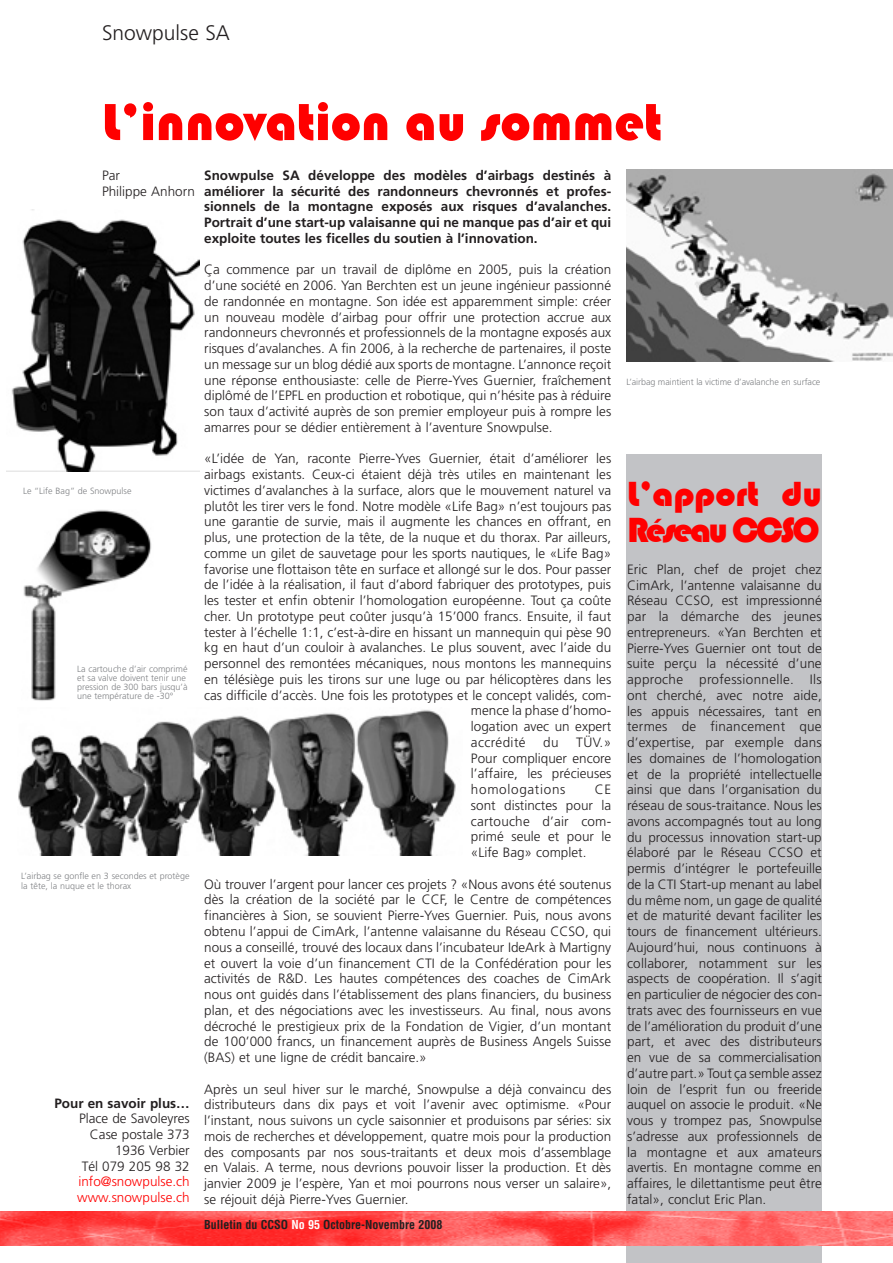
<style>
.page{position:relative;width:893px;height:1263px;background:#fff}
.page>*{position:absolute;margin:0;border:0;box-sizing:border-box;transform-origin:0 0}
.t1{font:54px "Bauhaus 93";color:#f00}
.t2{font:36px/36px "Bauhaus 93";letter-spacing:-.08em;color:#f00}
.t3{font:300 21px "Frutiger";color:#231f20}
.t4{font:300 13.5px/15.8px "Frutiger";color:#231f20;text-align:justify}
.t5{font:700 13.5px/15.8px "Frutiger";color:#231f20;text-align:justify}
.t6{font:300 13.5px/15.8px "Frutiger";color:#f00}
.t7{font:300 13.5px "Frutiger";letter-spacing:.025em;color:#231f20}
.t8{font:700 condensed 12px "Helvetica";color:#231f20}
.t9{font:300 9px/9px "Frutiger";color:#808285}
.s1{color:#fff}
</style>
<div class="page">
<div style="left:626px;top:454px;width:196px;height:809px;background:#c2c3c6"></div>
<img style="left:0;top:1212px;width:893px;height:34px">
<img style="left:626px;top:169px;width:267px;height:192px">
<img style="left:18px;top:710px;width:438px;height:145px">
<img style="left:6px;top:209px;width:194px;height:263px">
<img style="left:23px;top:510px;width:129px;height:191px">
<h3 class="t3" style="left:102px;top:21px;width:129px">Snowpulse SA</h3>
<h1 class="t1" style="left:102px;top:92px;width:562px">L’innovation au sommet</h1>
<p class="t4" style="left:102px;top:167px;width:94px">Par<br>Philippe Anhorn</p>
<p class="t9" style="left:23px;top:487px;width:110px">Le “Life Bag” de Snowpulse</p>
<p class="t9" style="left:77px;top:664px;width:112px">La cartouche d’air comprimé et sa valve doivent tenir une pression de 300 bars jusqu’à une température de -30°</p>
<p class="t9" style="left:21px;top:870px;width:170px;line-height:10.5px">L’airbag se gonfle en 3 secondes et protège la tête, la nuque et le thorax</p>
<p class="t5" style="left:54px;top:1095px;width:137px">Pour en savoir plus…</p>
<p class="t4" style="left:79px;top:1111px;width:112px;text-align:right">Place de Savoleyres<br>Case postale 373<br>1936 Verbier<br>Tél 079 205 98 32</p>
<p class="t6" style="left:77px;top:1174px;width:114px">info@snowpulse.ch www.snowpulse.ch</p>
<p class="t5" style="left:204px;top:167px;width:409px">Snowpulse SA développe des modèles d’airbags destinés à améliorer la sécurité des randonneurs chevronnés et profes&shy;sionnels de la montagne exposés aux risques d’avalanches.<br>Portrait d’une start-up valaisanne qui ne manque pas d’air et qui exploite toutes les ficelles du soutien à l’innovation.</p>
<p class="t4" style="left:204px;top:262px;width:409px">Ça commence par un travail de diplôme en 2005, puis la création d’une société en 2006. Yan Berchten est un jeune ingénieur passionné de randonnée en montagne. Son idée est apparemment simple: créer un nouveau modèle d’airbag pour offrir une protection accrue aux randonneurs chevronnés et professionnels de la montagne exposés aux risques d’avalanches. A fin 2006, à la recherche de partenaires, il poste un message sur un blog dédié aux sports de montagne. L’annonce reçoit une réponse enthousiaste: celle de Pierre-Yves Guernier, fraîchement diplômé de l’EPFL en production et robotique, qui n’hésite pas à réduire son taux d’activité auprès de son premier employeur puis à rompre les amarres pour se dédier entièrement à l’aventure Snowpulse.</p>
<p class="t4" style="left:204px;top:451px;width:409px">«L’idée de Yan, raconte Pierre-Yves Guernier, était d’améliorer les</p>
<p class="t4" style="left:204px;top:467px;width:409px">airbags existants. Ceux-ci étaient déjà très utiles en maintenant les</p>
<p class="t4" style="left:204px;top:482px;width:408px">victimes d’avalanches à la surface, alors que le mouvement naturel va</p>
<p class="t4" style="left:204px;top:498px;width:408px">plutôt les tirer vers le fond. Notre modèle «Life Bag» n’est toujours pas</p>
<p class="t4" style="left:204px;top:514px;width:408px">une garantie de survie, mais il augmente les chances en offrant, en</p>
<p class="t4" style="left:204px;top:530px;width:408px">plus, une protection de la tête, de la nuque et du thorax. Par ailleurs,</p>
<p class="t4" style="left:204px;top:545px;width:408px">comme un gilet de sauvetage pour les sports nautiques, le «Life Bag»</p>
<p class="t4" style="left:204px;top:561px;width:408px">favorise une flottaison tête en surface et allongé sur le dos. Pour passer</p>
<p class="t4" style="left:204px;top:577px;width:408px">de l’idée à la réalisation, il faut d’abord fabriquer des prototypes, puis</p>
<p class="t4" style="left:204px;top:593px;width:408px">les tester et enfin obtenir l’homologation européenne. Tout ça coûte</p>
<p class="t4" style="left:204px;top:608px;width:408px">cher. Un prototype peut coûter jusqu’à 15’000 francs. Ensuite, il faut</p>
<p class="t4" style="left:204px;top:624px;width:408px">tester à l’échelle 1:1, c’est-à-dire en hissant un mannequin qui pèse 90</p>
<p class="t4" style="left:204px;top:640px;width:408px">kg en haut d’un couloir à avalanches. Le plus souvent, avec l’aide du</p>
<p class="t4" style="left:204px;top:656px;width:408px">personnel des remontées mécaniques, nous montons les mannequins</p>
<p class="t4" style="left:204px;top:671px;width:408px">en télésiège puis les tirons sur une luge ou par hélicoptères dans les</p>
<p class="t4" style="left:204px;top:687px;width:409px">cas difficile d’accès. Une fois les prototypes et le concept validés, com-</p>
<p class="t4" style="left:471px;top:703px;width:142px">mence la phase d’homo-</p>
<p class="t4" style="left:471px;top:719px;width:142px">logation avec un expert</p>
<p class="t7" style="left:471px;top:735px;width:56px">accrédité</p>
<p class="t4" style="left:543px;top:734px;width:17px">du</p>
<p class="t4" style="left:471px;top:734px;width:142px;text-indent:105px">TÜV.» Pour compliquer encore l’affaire, les précieuses homologations</p>
<p class="t4" style="left:471px;top:782px;width:142px;text-indent:124px">CE sont distinctes pour la cartouche d’air com&shy;primé seule et pour le «Life Bag» complet.</p>
<p class="t4" style="left:204px;top:876px;width:409px">Où trouver l’argent pour lancer ces projets ? «Nous avons été soutenus dès la création de la société par le CCF, le Centre de compétences financières à Sion, se souvient Pierre-Yves Guernier. Puis, nous avons obtenu l’appui de CimArk, l’antenne valaisanne du Réseau CCSO, qui nous a conseillé, trouvé des locaux dans l’incubateur IdeArk à Martigny et ouvert la voie d’un financement CTI de la Confédération pour les activités de R&amp;D. Les hautes compétences des coaches de CimArk nous ont guidés dans l’établissement des plans financiers, du business plan, et des négociations avec les investisseurs. Au final, nous avons décroché le prestigieux prix de la Fondation de Vigier, d’un montant de 100’000 francs, un financement auprès de Business Angels Suisse (BAS) et une ligne de crédit bancaire.»</p>
<p class="t4" style="left:204px;top:1081px;width:409px">Après un seul hiver sur le marché, Snowpulse a déjà convaincu des distributeurs dans dix pays et voit l’avenir avec optimisme. «Pour l’instant, nous suivons un cycle saisonnier et produisons par séries: six mois de recherches et développement, quatre mois pour la production des composants par nos sous-traitants et deux mois d’assemblage en Valais. A terme, nous devrions pouvoir lisser la production. Et dès janvier 2009 je l’espère, Yan et moi pourrons nous verser un salaire», se réjouit déjà Pierre-Yves Guernier.</p>
<p class="t8" style="left:204px;top:1217px;width:240px">Bulletin du CCSO <span class="s1">No 95</span> Octobre-Novembre 2008</p>
<p class="t9" style="left:626px;top:377px;width:196px">L’airbag maintient la victime d’avalanche en surface</p>
<h2 class="t2" style="left:627px;top:477px;width:196px">L’apport du<br>Réseau CCSO</h2>
<p class="t4" style="left:627px;top:561px;width:196px">Eric Plan, chef de projet chez CimArk, l’antenne valaisanne du Réseau CCSO, est impressionné par la démarche des jeunes entrepreneurs. «Yan Berchten et Pierre-Yves Guernier ont tout de suite perçu la nécessité d’une approche professionnelle. Ils ont cherché, avec notre aide, les appuis nécessaires, tant en termes de financement que d’expertise, par exemple dans les domaines de l’homologation et de la propriété intellectuelle ainsi que dans l’organisation du réseau de sous-traitance. Nous les avons accompagnés tout au long du processus innovation start-up élaboré par le Réseau CCSO et permis d’intégrer le portefeuille de la CTI Start-up menant au label du même nom, un gage de qualité et de maturité devant faciliter les tours de financement ultérieurs.<br>Aujourd’hui, nous continuons à collaborer, notamment sur les aspects de coopération. Il s’agit en particulier de négocier des con&shy;trats avec des fournisseurs en vue de l’amélioration du produit d’une part, et avec des distributeurs en vue de sa commercialisation d’autre part.» Tout ça semble assez loin de l’esprit fun ou freeride auquel on associe le produit. «Ne vous y trompez pas, Snowpulse s’adresse aux professionnels de la montagne et aux amateurs avertis. En montagne comme en affaires, le dilettantisme peut être fatal», conclut Eric Plan.</p>
</div>
